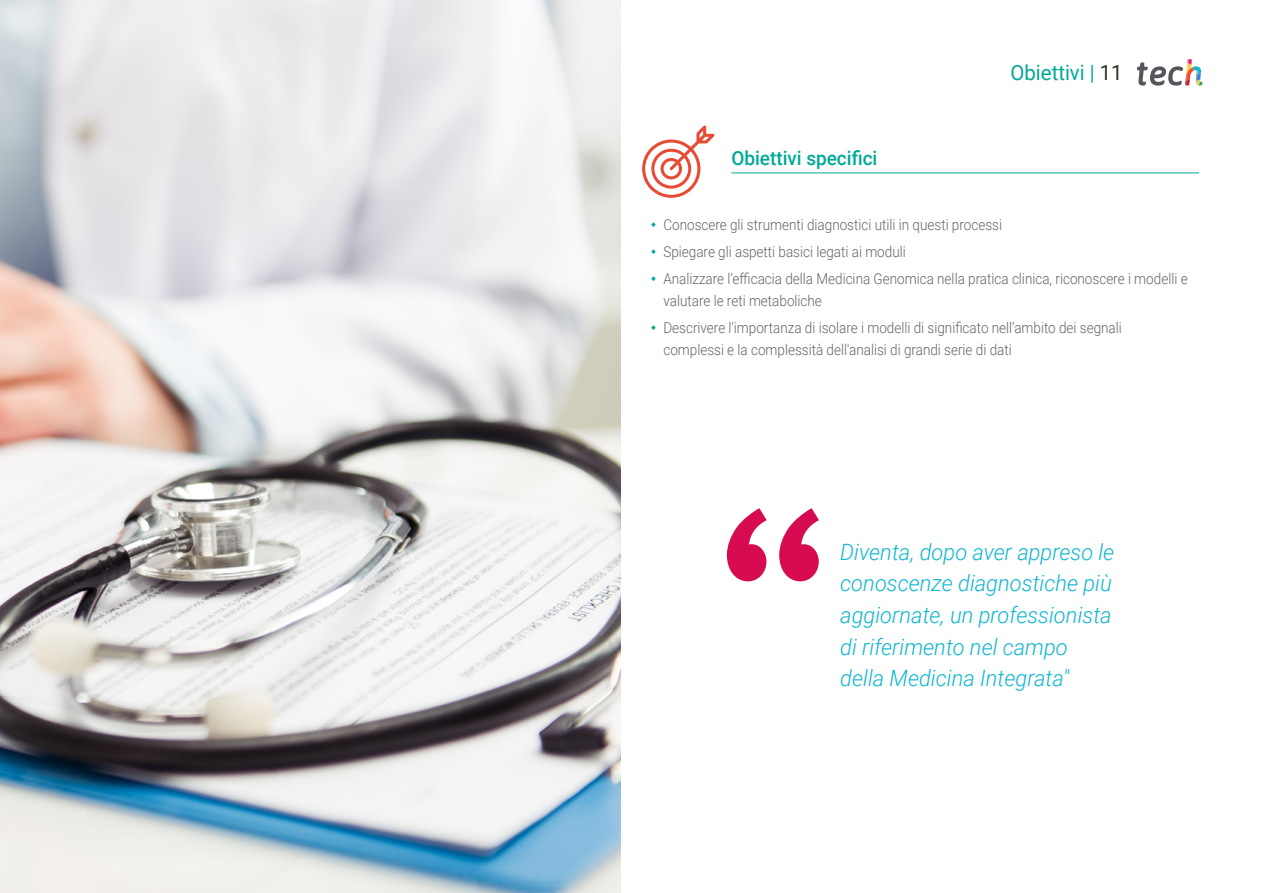
<style>
.page{position:relative;width:1263px;height:893px;background:#fff}
.page>*{position:absolute;margin:0;border:0;box-sizing:border-box;transform-origin:0 0}
.t1{font:italic 300 22.5px/31.5px "Roboto";color:#0fb6cf}
.t2{font:21px "Roboto";color:#00a996}
.t3{font:500 19.5px "Roboto";color:#00a996}
.t4{font:300 15px/26.7px "Roboto";color:#61646a;scale:.9 1}
.s1{color:#312e20}
</style>
<div class="page">
<img style="left:0;top:0;width:621px;height:893px">
<svg style="left:1137px;top:59px;width:65px;height:27px"></svg>
<svg style="left:642px;top:125px;width:72px;height:73px"></svg>
<hr style="left:731px;top:173px;width:468px;height:1px;background:#00a996">
<svg style="left:727px;top:508px;width:92px;height:73px"></svg>
<h3 class="t3" style="left:731px;top:144px;width:147px">Obiettivi specifici</h3>
<h2 class="t2" style="left:1010px;top:57px;width:114px">Obiettivi | <span class="s1">11</span></h2>
<p class="t4" style="left:663px;top:211px;width:584px">Conoscere gli strumenti diagnostici utili in questi processi<br>Spiegare gli aspetti basici legati ai moduli<br>Analizzare l’efficacia della Medicina Genomica nella pratica clinica, riconoscere i modelli e</p>
<p class="t4" style="left:663px;top:287px;width:511px">valutare le reti metaboliche<br>Descrivere l'importanza di isolare i modelli di significato nell’ambito dei segnali</p>
<p class="t4" style="left:663px;top:336px;width:389px">complessi e la complessità dell'analisi di grandi serie di dati</p>
<h1 class="t1" style="left:840px;top:535px;width:276px">Diventa, dopo aver appreso le conoscenze diagnostiche più aggiornate, un professionista di riferimento nel campo della Medicina Integrata"</h1>
</div>
